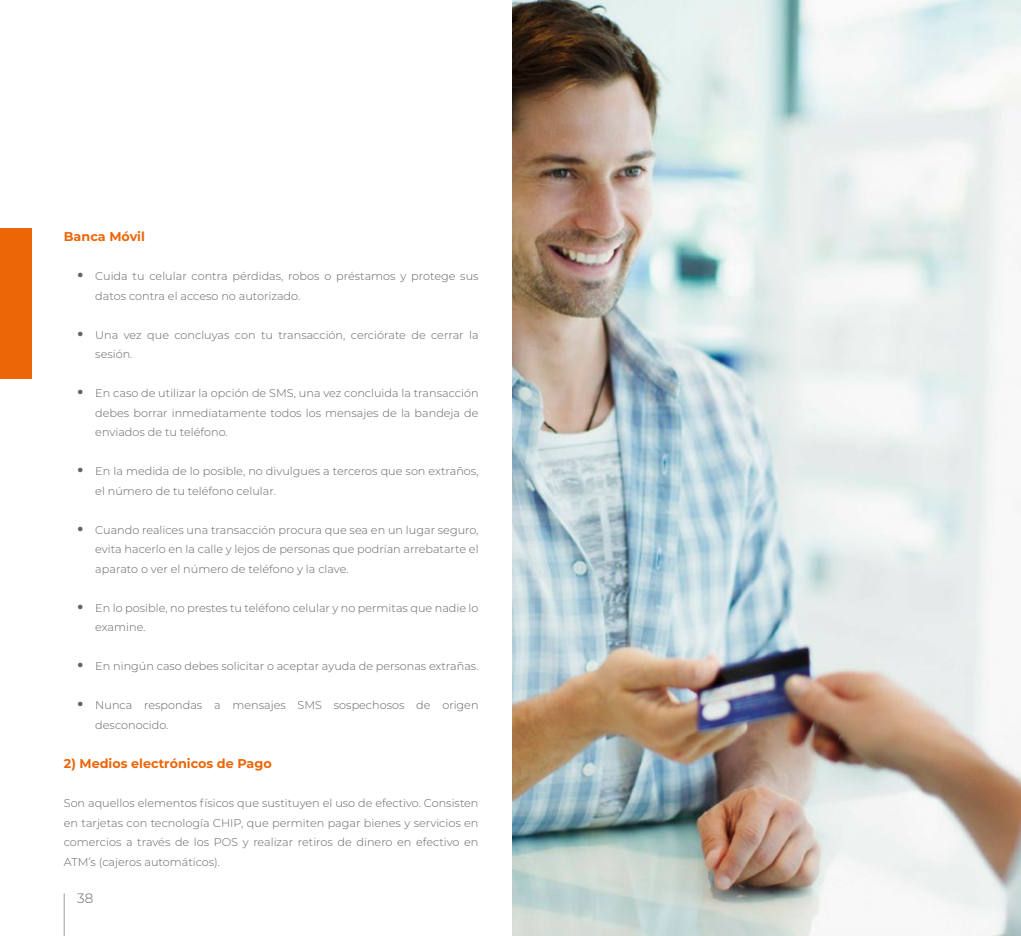
<style>
.page{position:relative;width:1021px;height:936px;background:#fff}
.page>*{position:absolute;margin:0;border:0;box-sizing:border-box;transform-origin:0 0}
.t1{font:300 13.5px "Montserrat";color:#646363}
.t2{font:700 12.75px "Montserrat";color:#ec6608}
.t3{font:300 11.25px/19.5px "Montserrat";color:#646363}
.s1{font-weight:700;font-size:18px}
</style>
<div class="page">
<hr style="left:64px;top:893px;width:1px;height:42px;background:#9d9d9c">
<img style="left:512px;top:0;width:508px;height:935px">
<div style="left:0;top:228px;width:32px;height:151px;background:#ec6608"></div>
<p class="t2" style="left:64px;top:227px;width:83px">Banca Móvil</p>
<p class="t3" style="left:95px;top:266px;width:385px;text-indent:-18px"><span class="s1">•</span> Cuida tu celular contra pérdidas, robos o préstamos y protege sus datos contra el acceso no autorizado.</p>
<p class="t3" style="left:95px;top:324px;width:385px;text-indent:-18px"><span class="s1">•</span> Una vez que concluyas con tu transacción, cerciórate de cerrar la sesión.</p>
<p class="t3" style="left:95px;top:383px;width:385px;text-align:justify;text-indent:-18px"><span class="s1">•</span> En caso de utilizar la opción de SMS, una vez concluida la transacción debes borrar inmediatamente todos los mensajes de la bandeja de enviados de tu teléfono.</p>
<p class="t3" style="left:95px;top:461px;width:385px;text-indent:-18px"><span class="s1">•</span> En la medida de lo posible, no divulgues a terceros que son extraños, el número de tu teléfono celular.</p>
<p class="t3" style="left:95px;top:519px;width:385px;text-align:justify;text-indent:-18px"><span class="s1">•</span> Cuando realices una transacción procura que sea en un lugar seguro, evita hacerlo en la calle y lejos de personas que podrían arrebatarte el aparato o ver el número de teléfono y la clave.</p>
<p class="t3" style="left:95px;top:597px;width:385px;text-indent:-18px"><span class="s1">•</span> En lo posible, no prestes tu teléfono celular y no permitas que nadie lo examine.</p>
<p class="t3" style="left:77px;top:656px;width:403px"><span class="s1">•</span> En ningún caso debes solicitar o aceptar ayuda de personas extrañas.</p>
<p class="t3" style="left:95px;top:695px;width:385px;text-indent:-18px"><span class="s1">•</span> Nunca respondas a mensajes SMS sospechosos de origen desconocido.</p>
<p class="t2" style="left:64px;top:754px;width:209px">2) Medios electrónicos de Pago</p>
<p class="t3" style="left:64px;top:792px;width:416px;text-align:justify">Son aquellos elementos físicos que sustituyen el uso de efectivo. Consisten en tarjetas con tecnología CHIP, que permiten pagar bienes y servicios en comercios a través de los POS y realizar retiros de dinero en efectivo en ATM’s (cajeros automáticos).</p>
<p class="t1" style="left:77px;top:888px;width:18px">38</p>
</div>
